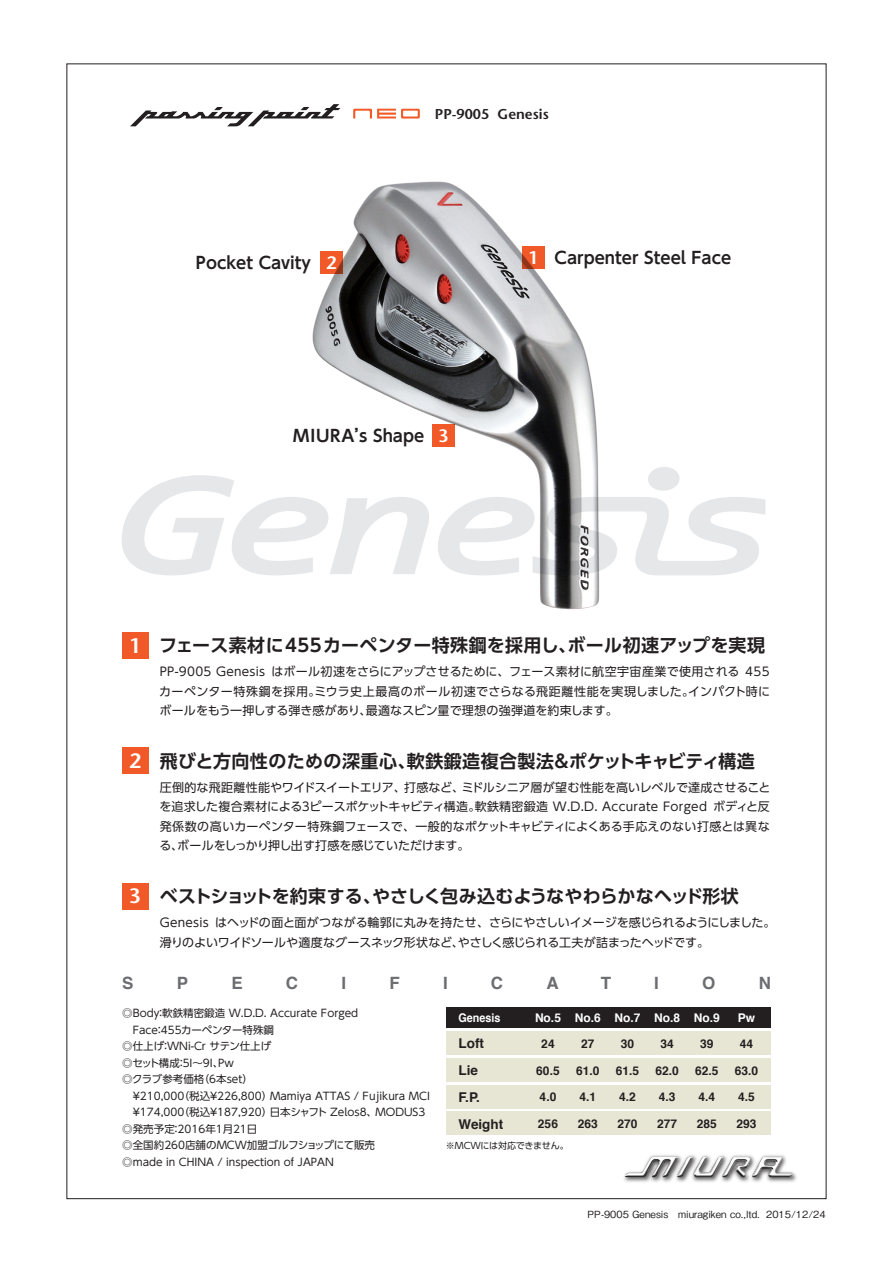
<style>
.page{position:relative;width:893px;height:1263px;background:#fff}
.page>*{position:absolute;margin:0;border:0;box-sizing:border-box;transform-origin:0 0}
.t1{font:700 18px "UD Shin Go Pro De";letter-spacing:.01em;color:#231f20}
.t2{font:700 18px "UD Shin Go Pro De";letter-spacing:-.02em;color:#231f20}
.t3{font:600 18px "Stone Sans";color:#fff}
.t4{font:700 16.95px "Helvetica";color:#6c6d70}
.t5{font:700 16.5px "UD Shin Go Pro De";color:#231f20}
.t6{font:700 16.5px "UD Shin Go Pro De";letter-spacing:.025em;color:#231f20}
.t7{font:600 14.25px "Stone Sans";color:#231f20}
.t8{font:700 13.5px/26.8px "Helvetica";color:#231f20}
.t9{font:12px/19.5px "UD Shin Go Pro";letter-spacing:-.005em;color:#231f20;text-align:justify}
.t10{font:700 12px "Helvetica";color:#231f20}
.t11{font:700 12px "Helvetica";color:#fff}
.t12{font:700 12px "Helvetica";color:#fff;scale:.9 1}
.t13{font:10.5px/16.5px "UD Shin Go Pro";color:#231f20}
.t14{font:500 9.9px "Gothic BBB Pro";color:#231f20}
.t15{font:9px "UD Shin Go Pro";letter-spacing:-.015em;color:#231f20}
.s1{font-family:"Stone Sans";font-weight:600;font-size:20.85px;color:#fff}
</style>
<div class="page">
<img style="left:274px;top:181px;width:326px;height:429px">
<div style="left:446px;top:1111px;width:324px;height:24px;background:#e7e5d4"></div>
<img style="left:624px;top:1155px;width:173px;height:27px">
<img style="left:625px;top:1156px;width:168px;height:22px">
<svg style="left:130px;top:104px;width:210px;height:22px"></svg>
<svg style="left:353px;top:109px;width:67px;height:10px"></svg>
<svg style="left:522px;top:246px;width:23px;height:23px"></svg>
<div style="left:433px;top:424px;width:22px;height:22px;background:#f15929"></div>
<div style="left:320px;top:251px;width:23px;height:23px;background:#f15929"></div>
<div style="left:122px;top:632px;width:26px;height:26px;background:#f15929"></div>
<div style="left:122px;top:748px;width:26px;height:26px;background:#f15929"></div>
<div style="left:122px;top:883px;width:26px;height:26px;background:#f15929"></div>
<svg style="left:122px;top:475px;width:308px;height:100px"></svg>
<svg style="left:648px;top:467px;width:31px;height:24px"></svg>
<svg style="left:438px;top:497px;width:327px;height:78px"></svg>
<div style="left:446px;top:1031px;width:324px;height:24px;background:#e7e5d4"></div>
<div style="left:446px;top:1058px;width:324px;height:24px;background:#e7e5d4"></div>
<div style="left:446px;top:1085px;width:324px;height:23px;background:#e7e5d4"></div>
<div style="left:446px;top:1007px;width:324px;height:21px;background:#231f20"></div>
<h3 class="t5" style="left:196px;top:250px;width:117px">Pocket Cavity</h3>
<h1 class="t3" style="left:326px;top:252px;width:12px">2</h1>
<p class="t7" style="left:435px;top:105px;width:115px">PP-9005 Genesis</p>
<h1 class="t3" style="left:528px;top:246px;width:12px">1</h1>
<h3 class="t5" style="left:555px;top:245px;width:178px">Carpenter Steel Face</h3>
<h3 class="t6" style="left:293px;top:422px;width:132px">MIURA’s Shape</h3>
<h1 class="t3" style="left:439px;top:424px;width:12px">3</h1>
<h1 class="t1" style="left:129px;top:631px;width:637px"><span class="s1">1</span> フェース素材に455カーペンター特殊鋼を採用し、ボール初速アップを実現</h1>
<p class="t9" style="left:159px;top:662px;width:612px">PP-9005 Genesis はボール初速をさらにアップさせるために、フェース素材に航空宇宙産業で使用される 455カーペンター特殊鋼を採用。ミウラ史上最高のボール初速でさらなる飛距離性能を実現しました。インパクト時にボールをもう一押しする弾き感があり、最適なスピン量で理想の強弾道を約束します。</p>
<h1 class="t1" style="left:129px;top:746px;width:627px"><span class="s1">2</span> 飛びと方向性のための深重心、軟鉄鍛造複合製法＆ポケットキャビティ構造</h1>
<p class="t9" style="left:159px;top:777px;width:613px">圧倒的な飛距離性能やワイドスイートエリア、打感など、ミドルシニア層が望む性能を高いレベルで達成させることを追求した複合素材による３ピースポケットキャビティ構造。軟鉄精密鍛造 W.D.D. Accurate Forged ボディと反発係数の高いカーペンター特殊鋼フェースで、一般的なポケットキャビティによくある手応えのない打感とは異なる、ボールをしっかり押し出す打感を感じていただけます。</p>
<h1 class="t2" style="left:129px;top:881px;width:611px"><span class="s1">3</span> ベストショットを約束する、やさしく包み込むようなやわらかなヘッド形状</h1>
<p class="t9" style="left:160px;top:912px;width:617px">Genesis はヘッドの面と面がつながる輪郭に丸みを持たせ、さらにやさしいイメージを感じられるようにしました。滑りのよいワイドソールや適度なグースネック形状など、やさしく感じられる工夫が詰まったヘッドです。</p>
<h2 class="t4" style="left:122px;top:970px;width:13px">S</h2>
<h2 class="t4" style="left:177px;top:970px;width:13px">P</h2>
<h2 class="t4" style="left:231px;top:970px;width:13px">E</h2>
<h2 class="t4" style="left:286px;top:970px;width:14px">C</h2>
<h2 class="t4" style="left:341px;top:970px;width:6px">I</h2>
<h2 class="t4" style="left:389px;top:970px;width:12px">F</h2>
<h2 class="t4" style="left:443px;top:970px;width:6px">I</h2>
<h2 class="t4" style="left:491px;top:970px;width:14px">C</h2>
<h2 class="t4" style="left:546px;top:970px;width:14px">A</h2>
<h2 class="t4" style="left:601px;top:970px;width:12px">T</h2>
<h2 class="t4" style="left:654px;top:970px;width:6px">I</h2>
<h2 class="t4" style="left:702px;top:970px;width:15px">O</h2>
<h2 class="t4" style="left:759px;top:970px;width:14px">N</h2>
<p class="t13" style="left:122px;top:1005px;width:309px">◎Body：軟鉄精密鍛造 W.D.D. Accurate Forged<br>　Face：455カーペンター特殊鋼<br>◎仕上げ：WNi-Cr サテン仕上げ<br>◎セット構成：5I～9I、Pw<br>◎クラブ参考価格（6本set）<br>　￥210,000（税込￥226,800）Mamiya ATTAS / Fujikura MCI　￥174,000（税込￥187,920）日本シャフト Zelos8、MODUS3 ◎発売予定：2016年1月21日<br>◎全国約260店舗のMCW加盟ゴルフショップにて販売<br>◎made in CHINA / inspection of JAPAN</p>
<p class="t12" style="left:458px;top:1008px;width:48px">Genesis</p>
<p class="t11" style="left:535px;top:1008px;width:186px">No.5 No.6 No.7 No.8 No.9</p>
<p class="t11" style="left:738px;top:1008px;width:19px">Pw</p>
<p class="t8" style="left:458px;top:1030px;width:46px">Loft<br>Lie<br>F.P.<br>Weight</p>
<p class="t10" style="left:541px;top:1034px;width:15px">24</p>
<p class="t10" style="left:581px;top:1034px;width:15px">27</p>
<p class="t10" style="left:621px;top:1034px;width:15px">30</p>
<p class="t10" style="left:660px;top:1034px;width:15px">34</p>
<p class="t10" style="left:700px;top:1034px;width:15px">39</p>
<p class="t10" style="left:740px;top:1034px;width:15px">44</p>
<p class="t10" style="left:536px;top:1060px;width:25px">60.5</p>
<p class="t10" style="left:576px;top:1060px;width:25px">61.0</p>
<p class="t10" style="left:616px;top:1060px;width:25px">61.5</p>
<p class="t10" style="left:655px;top:1060px;width:25px">62.0</p>
<p class="t10" style="left:695px;top:1060px;width:25px">62.5</p>
<p class="t10" style="left:735px;top:1060px;width:25px">63.0</p>
<p class="t10" style="left:540px;top:1087px;width:18px">4.0</p>
<p class="t10" style="left:579px;top:1087px;width:18px">4.1</p>
<p class="t10" style="left:619px;top:1087px;width:18px">4.2</p>
<p class="t10" style="left:659px;top:1087px;width:18px">4.3</p>
<p class="t10" style="left:698px;top:1087px;width:18px">4.4</p>
<p class="t10" style="left:738px;top:1087px;width:18px">4.5</p>
<p class="t10" style="left:538px;top:1114px;width:22px">256</p>
<p class="t10" style="left:578px;top:1114px;width:22px">263</p>
<p class="t10" style="left:617px;top:1114px;width:22px">270</p>
<p class="t10" style="left:657px;top:1114px;width:22px">277</p>
<p class="t10" style="left:697px;top:1114px;width:22px">285</p>
<p class="t10" style="left:736px;top:1114px;width:22px">293</p>
<p class="t15" style="left:446px;top:1138px;width:124px">※MCWには対応できません。</p>
<p class="t14" style="left:587px;top:1206px;width:240px">PP-9005 Genesis　miuragiken co.,ltd. 2015/12/24</p>
</div>
